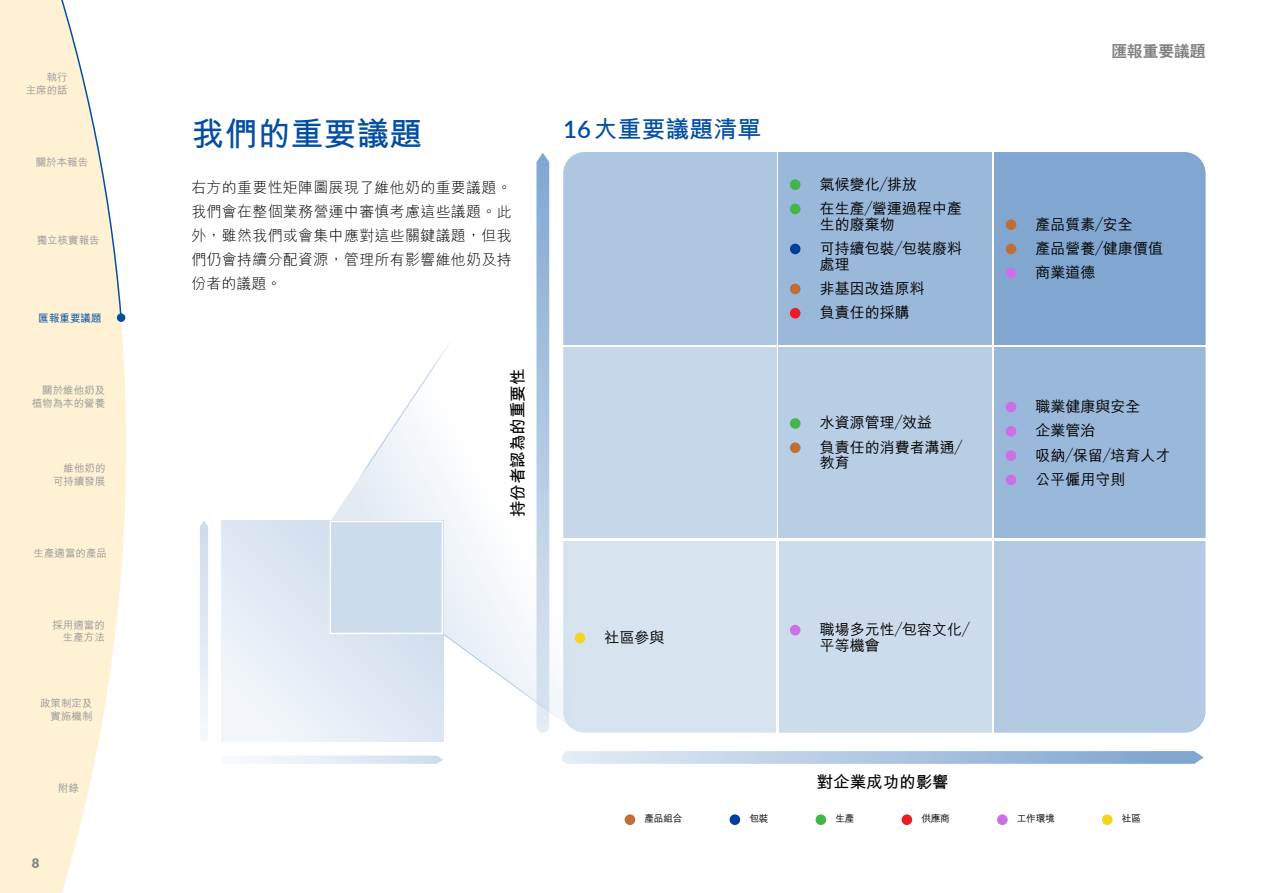
<style>
.page{position:relative;width:1263px;height:893px;background:#fff}
.page>*{position:absolute;margin:0;border:0;box-sizing:border-box;transform-origin:0 0}
.t1{font:700 33px "M Hei HK";color:#034ea2}
.t2{font:700 24px "M Hei HK";color:#034ea2}
.t3{font:700 16.5px "M Hei HK";color:#000}
.t4{font:800 15.75px "C Hei 2 HK";letter-spacing:-.005em;color:#808080}
.t5{font:500 15px/24.3px "M Hei HK";color:#000}
.t6{font:300 15px/24px "M Hei HK";letter-spacing:.02em;color:#000;text-align:justify}
.t7{font:900 13.2px "Lato";color:#808080}
.t8{font:500 10.5px/12.6px "M Hei HK";color:#999;text-align:right}
.t9{font:500 10.5px "M Hei HK";color:#034ea2}
.t10{font:500 9.75px "M Hei HK";letter-spacing:-.03em;color:#000}
.s1{font-family:"Lato";font-weight:600}
</style>
<div class="page">
<div style="left:779px;top:541px;width:212px;height:192px;background:#cddcec"></div>
<div style="left:564px;top:541px;width:212px;height:192px;background:#d7e3ef"></div>
<div style="left:994px;top:541px;width:211px;height:192px;background:#b4cae3"></div>
<div style="left:994px;top:347px;width:211px;height:191px;background:#9ab8da"></div>
<div style="left:778px;top:152px;width:214px;height:192px;background:#9ab8da"></div>
<div style="left:563px;top:152px;width:213px;height:192px;background:#aec6e1"></div>
<div style="left:778px;top:347px;width:214px;height:191px;background:#b8cee5"></div>
<div style="left:563px;top:347px;width:213px;height:191px;background:#c6d7ea"></div>
<div style="left:994px;top:152px;width:211px;height:192px;background:#81a7d1"></div>
<div style="left:222px;top:521px;width:221px;height:221px;background:linear-gradient(to bottom,#d7e3f0,#f1f6fa)"></div>
<svg style="left:248px;top:755px;width:195px;height:9px"></svg>
<svg style="left:200px;top:521px;width:8px;height:206px"></svg>
<svg style="left:562px;top:751px;width:642px;height:13px;background:#b1c8e2"></svg>
<svg style="left:329px;top:153px;width:248px;height:580px"></svg>
<svg style="left:0;top:0;width:126px;height:893px;background:#fff3d8"></svg>
<svg style="left:35px;top:0;width:87px;height:317px"></svg>
<div style="left:117px;top:313px;width:8px;height:9px;background:#034ea2;border-radius:50%"></div>
<div style="left:790px;top:179px;width:10px;height:11px;background:#43b649;border-radius:50%"></div>
<div style="left:790px;top:204px;width:10px;height:10px;background:#43b649;border-radius:50%"></div>
<div style="left:790px;top:244px;width:10px;height:10px;background:#004098;border-radius:50%"></div>
<div style="left:790px;top:284px;width:10px;height:10px;background:#c16e36;border-radius:50%"></div>
<div style="left:790px;top:308px;width:10px;height:10px;background:#ed1c24;border-radius:50%"></div>
<div style="left:790px;top:418px;width:10px;height:11px;background:#43b649;border-radius:50%"></div>
<div style="left:790px;top:442px;width:10px;height:11px;background:#c16e36;border-radius:50%"></div>
<div style="left:1006px;top:402px;width:10px;height:10px;background:#cc70e8;border-radius:50%"></div>
<div style="left:1006px;top:426px;width:10px;height:11px;background:#cc70e8;border-radius:50%"></div>
<div style="left:1006px;top:450px;width:10px;height:11px;background:#cc70e8;border-radius:50%"></div>
<div style="left:1006px;top:475px;width:10px;height:10px;background:#cc70e8;border-radius:50%"></div>
<div style="left:790px;top:625px;width:10px;height:10px;background:#cc70e8;border-radius:50%"></div>
<div style="left:575px;top:633px;width:10px;height:10px;background:#f4d521;border-radius:50%"></div>
<div style="left:1006px;top:219px;width:10px;height:11px;background:#c16e36;border-radius:50%"></div>
<div style="left:1006px;top:244px;width:10px;height:10px;background:#c16e36;border-radius:50%"></div>
<div style="left:1006px;top:268px;width:10px;height:10px;background:#cc70e8;border-radius:50%"></div>
<div style="left:625px;top:814px;width:10px;height:11px;background:#c16e36;border-radius:50%"></div>
<div style="left:729px;top:814px;width:11px;height:11px;background:#004098;border-radius:50%"></div>
<div style="left:815px;top:814px;width:11px;height:11px;background:#43b649;border-radius:50%"></div>
<div style="left:901px;top:814px;width:11px;height:11px;background:#ed1c24;border-radius:50%"></div>
<div style="left:997px;top:814px;width:11px;height:11px;background:#cc70e8;border-radius:50%"></div>
<div style="left:1102px;top:814px;width:10px;height:11px;background:#f4d521;border-radius:50%"></div>
<p class="t8" style="left:26px;top:70px;width:43px">執行<br>主席的話</p>
<p class="t8" style="left:36px;top:155px;width:54px">關於本報告</p>
<p class="t8" style="left:37px;top:233px;width:65px">獨立核實報告</p>
<p class="t9" style="left:39px;top:311px;width:64px">匯報重要議題</p>
<p class="t8" style="left:32px;top:383px;width:75px">關於維他奶及植物為本的營養</p>
<p class="t8" style="left:53px;top:461px;width:54px">維他奶的可持續發展</p>
<p class="t8" style="left:34px;top:546px;width:75px">生產適當的產品</p>
<p class="t8" style="left:52px;top:618px;width:54px">採用適當的生產方法</p>
<p class="t8" style="left:40px;top:696px;width:54px">政策制定及實施機制</p>
<p class="t8" style="left:58px;top:781px;width:22px">附錄</p>
<p class="t7" style="left:32px;top:853px;width:9px">8</p>
<h1 class="t1" style="left:191px;top:110px;width:232px">我們的重要議題</h1>
<h2 class="t2" style="left:563px;top:112px;width:200px"><span class="s1">16</span>大重要議題清單</h2>
<p class="t6" style="left:191px;top:175px;width:322px">右方的重要性矩陣圖展現了維他奶的重要議題。我們會在整個業務營運中審慎考慮這些議題。此外，雖然我們或會集中應對這些關鍵議題，但我們仍會持續分配資源，管理所有影響維他奶及持份者的議題。</p>
<p class="t3" style="left:506px;top:517px;width:150px;rotate:-90deg">持份者認為的重要性</p>
<p class="t5" style="left:604px;top:624px;width:61px">社區參與</p>
<p class="t5" style="left:820px;top:171px;width:144px">氣候變化／排放<br>在生產／營運過程中產</p>
<p class="t5" style="left:820px;top:211px;width:144px">生的廢棄物<br>可持續包裝／包裝廢料</p>
<p class="t5" style="left:820px;top:251px;width:106px">處理<br>非基因改造原料負責任的採購</p>
<p class="t5" style="left:820px;top:410px;width:151px">水資源管理／效益<br>負責任的消費者溝通／</p>
<p class="t5" style="left:820px;top:450px;width:31px">教育</p>
<p class="t5" style="left:820px;top:621px;width:159px;line-height:15.8px">職場多元性／包容文化／平等機會</p>
<p class="t3" style="left:817px;top:770px;width:133px">對企業成功的影響</p>
<p class="t4" style="left:1111px;top:40px;width:96px">匯報重要議題</p>
<p class="t5" style="left:1035px;top:211px;width:129px">產品質素／安全<br>產品營養／健康價值商業道德</p>
<p class="t5" style="left:1035px;top:393px;width:136px">職業健康與安全<br>企業管治<br>吸納／保留／培育人才公平僱用守則</p>
<p class="t10" style="left:644px;top:812px;width:40px">產品組合</p>
<p class="t10" style="left:749px;top:812px;width:21px">包裝</p>
<p class="t10" style="left:835px;top:812px;width:21px">生產</p>
<p class="t10" style="left:921px;top:812px;width:30px">供應商</p>
<p class="t10" style="left:1017px;top:812px;width:40px">工作環境</p>
<p class="t10" style="left:1122px;top:812px;width:21px">社區</p>
</div>
